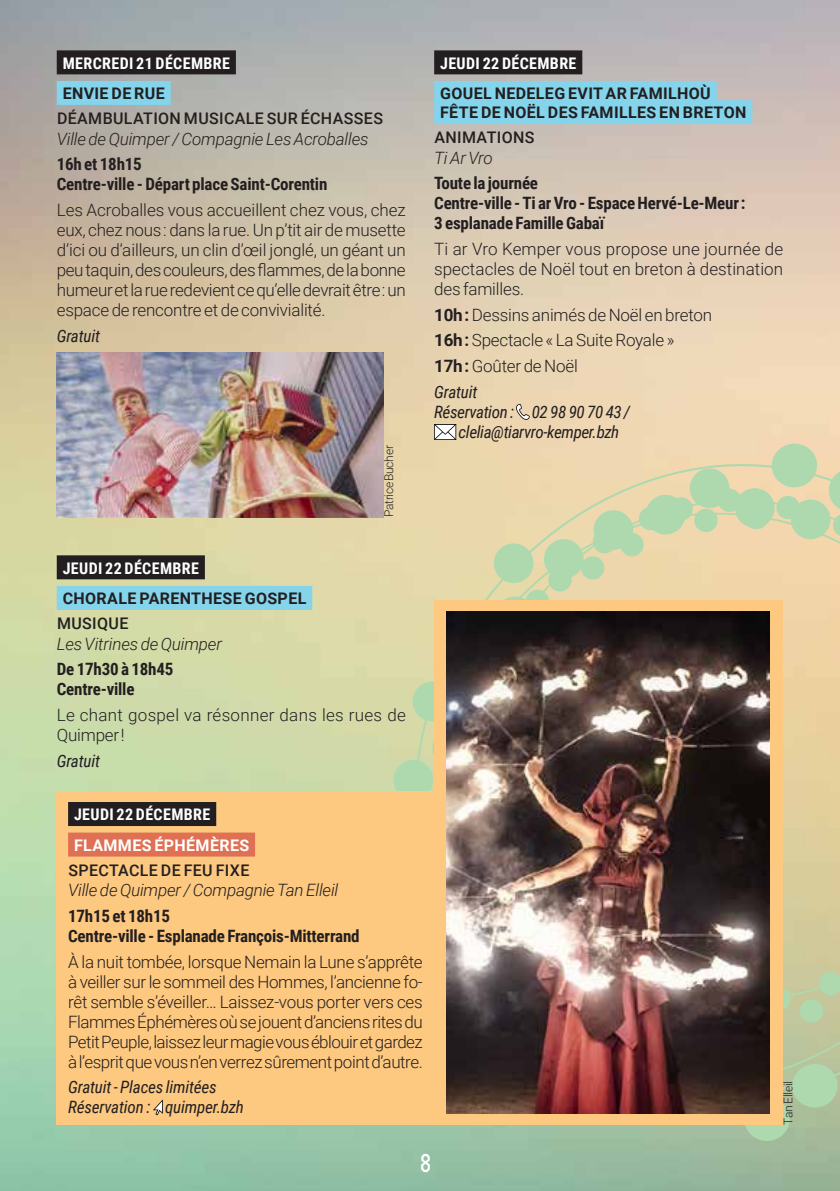
<style>
.page{position:relative;width:840px;height:1191px;background:#fff}
.page>*{position:absolute;margin:0;border:0;box-sizing:border-box;transform-origin:0 0}
.t1{font:700 24px "Rex";color:#fff}
.t2{font:300 17px/20px "Roboto";letter-spacing:-.01em;color:#231f20;text-align:justify}
.t3{font:700 17px/20px "Roboto Condensed";letter-spacing:-.01em;color:#231f20}
.t4{font:italic 17px/20px "Roboto Condensed";letter-spacing:-.01em;color:#231f20}
.t5{font:italic 300 17px "Roboto";letter-spacing:-.01em;color:#231f20}
.t6{font:300 17px/20px "Roboto";letter-spacing:.015em;color:#231f20}
.t7{font:700 16px/19.2px "Roboto";letter-spacing:.02em;color:#231f20}
.t8{font:500 16px "Roboto";letter-spacing:.025em;color:#231f20}
.t9{font:700 16px "Roboto Condensed";letter-spacing:.025em;color:#fff}
.t10{font:700 16px "Roboto";letter-spacing:.025em;color:#fff}
.t11{font:300 12px "Roboto";letter-spacing:-.025em;color:#231f20}
.s1{font-weight:700}
</style>
<div class="page">
<img style="left:0;top:0;width:839px;height:1191px">
<div style="left:393px;top:760px;width:40px;height:39px;background:#aed9af;border-radius:50%"></div>
<svg style="left:408px;top:458px;width:431px;height:648px;background:#ded3a5"></svg>
<svg style="left:743px;top:1062px;width:95px;height:80px;background:#aec9a2"></svg>
<svg style="left:579px;top:442px;width:260px;height:139px;background:#dcd7ae"></svg>
<div style="left:57px;top:50px;width:179px;height:24px;background:#231f20"></div>
<div style="left:57px;top:81px;width:114px;height:24px;background:#84d4ec"></div>
<div style="left:57px;top:555px;width:148px;height:24px;background:#231f20"></div>
<div style="left:57px;top:586px;width:255px;height:24px;background:#84d4ec"></div>
<img style="left:57px;top:353px;width:326px;height:164px">
<div style="left:434px;top:50px;width:148px;height:24px;background:#231f20"></div>
<div style="left:434px;top:81px;width:282px;height:24px;background:#84d4ec"></div>
<div style="left:434px;top:100px;width:317px;height:24px;background:#84d4ec"></div>
<svg style="left:516px;top:404px;width:13px;height:16px"></svg>
<svg style="left:434px;top:424px;width:22px;height:16px"></svg>
<div style="left:434px;top:600px;width:347px;height:524px;background:#fdc880"></div>
<img style="left:446px;top:611px;width:322px;height:502px">
<div style="left:57px;top:791px;width:377px;height:333px;background:#fdc880"></div>
<div style="left:68px;top:802px;width:148px;height:24px;background:#231f20"></div>
<div style="left:68px;top:832px;width:187px;height:24px;background:#df7053"></div>
<svg style="left:153px;top:1099px;width:10px;height:16px"></svg>
<p class="t9" style="left:63px;top:52px;width:169px">MERCREDI 21 DÉCEMBRE</p>
<p class="t7" style="left:63px;top:83px;width:104px">ENVIE DE RUE</p>
<p class="t8" style="left:57px;top:107px;width:327px">DÉAMBULATION MUSICALE SUR ÉCHASSES</p>
<p class="t5" style="left:57px;top:127px;width:313px">Ville de Quimper / Compagnie Les Acroballes</p>
<p class="t3" style="left:57px;top:153px;width:272px">16h et 18h15<br>Centre-ville - Départ place Saint-Corentin</p>
<p class="t2" style="left:57px;top:199px;width:350px">Les Acroballes vous accueillent chez vous, chez eux, chez nous : dans la rue. Un p’tit air de musette d’ici ou d’ailleurs, un clin d’œil jonglé, un géant un peu taquin, des couleurs, des flammes, de la bonne humeur et la rue redevient ce qu’elle devrait être : un espace de rencontre et de convivialité.</p>
<p class="t4" style="left:57px;top:325px;width:45px">Gratuit</p>
<p class="t11" style="left:380px;top:517px;width:73px;rotate:-90deg">Patrice Bucher</p>
<p class="t9" style="left:63px;top:557px;width:138px">JEUDI 22 DÉCEMBRE</p>
<p class="t7" style="left:63px;top:588px;width:245px">CHORALE PARENTHESE GOSPEL</p>
<p class="t8" style="left:57px;top:612px;width:73px">MUSIQUE</p>
<p class="t5" style="left:57px;top:631px;width:167px">Les Vitrines de Quimper</p>
<p class="t3" style="left:57px;top:658px;width:118px">De 17h30 à 18h45<br>Centre-ville</p>
<p class="t6" style="left:57px;top:704px;width:350px">Le chant gospel va résonner dans les rues de<br>Quimper !</p>
<p class="t4" style="left:57px;top:750px;width:45px">Gratuit</p>
<p class="t9" style="left:440px;top:52px;width:138px">JEUDI 22 DÉCEMBRE</p>
<p class="t7" style="left:440px;top:83px;width:307px">GOUEL NEDELEG EVIT AR FAMILHOÙ<br>FÊTE DE NOËL DES FAMILLES EN BRETON</p>
<p class="t8" style="left:434px;top:126px;width:101px">ANIMATIONS</p>
<p class="t5" style="left:434px;top:146px;width:60px">Ti Ar Vro</p>
<p class="t3" style="left:434px;top:173px;width:312px">Toute la journée<br>Centre-ville - Ti ar Vro - Espace Hervé-Le-Meur :<br>3 esplanade Famille Gabaï</p>
<p class="t2" style="left:434px;top:238px;width:350px">Ti ar Vro Kemper vous propose une journée de spectacles de Noël tout en breton à destination des familles.</p>
<p class="t2" style="left:434px;top:301px;width:279px;line-height:25.6px;text-align:left"><span class="s1">10h :</span> Dessins animés de Noël en breton<br><span class="s1">16h :</span> Spectacle « La Suite Royale »<br><span class="s1">17h :</span> Goûter de Noël</p>
<p class="t4" style="left:434px;top:381px;width:45px">Gratuit</p>
<p class="t4" style="left:434px;top:401px;width:197px">Réservation : 02 98 90 70 43 /</p>
<p class="t4" style="left:458px;top:421px;width:162px">clelia@tiarvro-kemper.bzh</p>
<p class="t9" style="left:74px;top:803px;width:138px">JEUDI 22 DÉCEMBRE</p>
<p class="t10" style="left:74px;top:834px;width:176px">FLAMMES ÉPHÉMÈRES</p>
<p class="t8" style="left:68px;top:859px;width:182px">SPECTACLE DE FEU FIXE</p>
<p class="t5" style="left:68px;top:878px;width:271px">Ville de Quimper / Compagnie Tan Elleil</p>
<p class="t3" style="left:68px;top:905px;width:293px">17h15 et 18h15<br>Centre-ville - Esplanade François-Mitterrand</p>
<p class="t2" style="left:68px;top:951px;width:356px">À la nuit tombée, lorsque Nemain la Lune s’apprête à veiller sur le sommeil des Hommes, l’ancienne fo&shy;rêt semble s’éveiller… Laissez-vous porter vers ces Flammes Éphémères où se jouent d’anciens rites du Petit Peuple, laissez leur magie vous éblouir et gardez à l’esprit que vous n’en verrez sûrement point d’autre.</p>
<p class="t4" style="left:68px;top:1076px;width:177px">Gratuit - Places limitées<br>Réservation : quimper.bzh</p>
<h1 class="t1" style="left:419px;top:1147px;width:13px">8</h1>
<p class="t11" style="left:779px;top:1124px;width:45px;rotate:-90deg">Tan Elleil</p>
</div>
